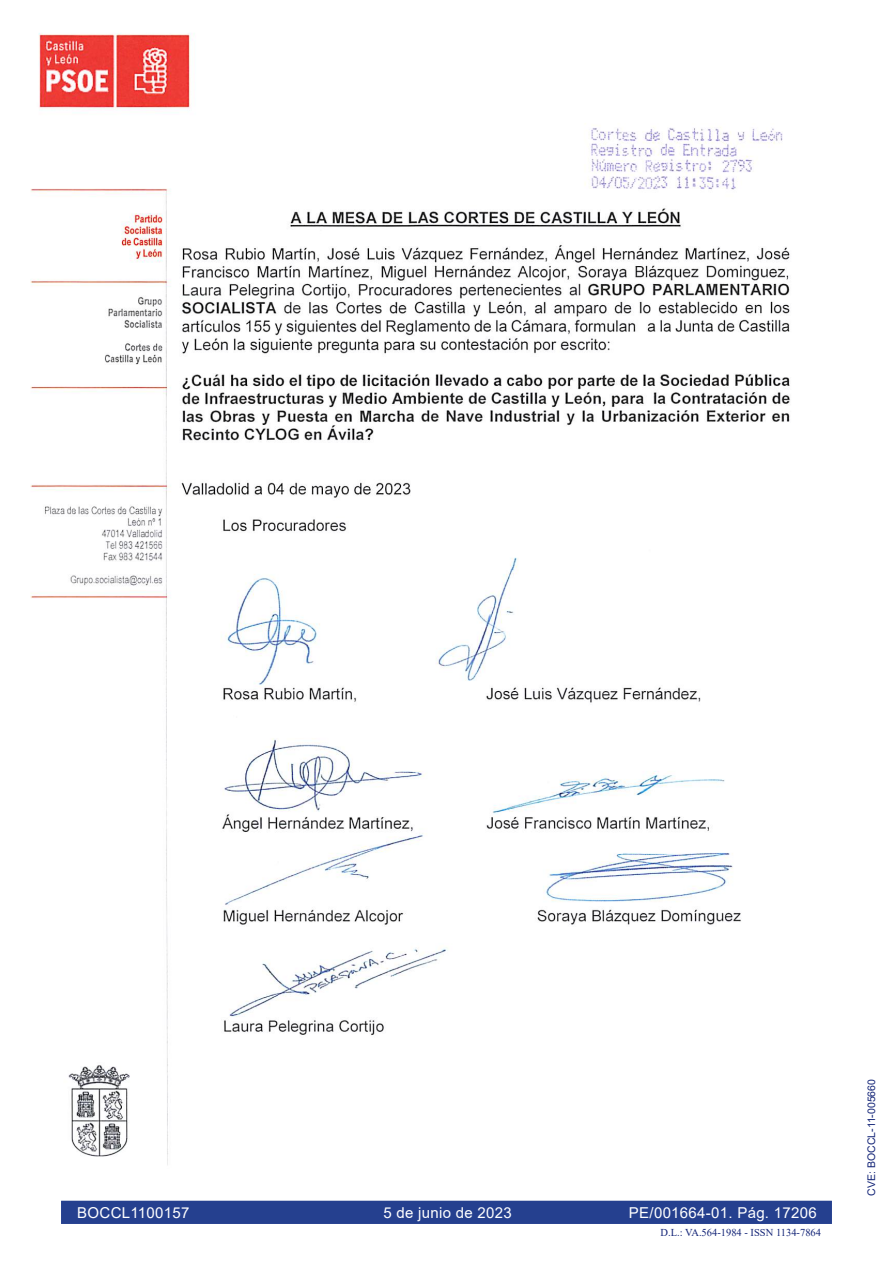
<style>
.page{position:relative;width:893px;height:1263px;background:#fff}
.page>*{position:absolute;margin:0;border:0;box-sizing:border-box;transform-origin:0 0}
.E_CVE{font:15px "Arial";letter-spacing:.02em;color:#fff}
.t1{font:10.5px "Times New Roman";color:#132477}
.t2{font:10.5px "Arial";color:#132477}
</style>
<div class="page">
<div style="left:60px;top:1200px;width:773px;height:25px;background:#25408f"></div>
<div style="left:60px;top:1199px;width:773px;height:26px;border:2px solid #fff"></div>
<img style="left:30px;top:33px;width:803px;height:1167px">
<p class="E_CVE" style="left:77px;top:1202px;width:114px">BOCCL1100157</p>
<p class="E_CVE" style="left:383px;top:1202px;width:130px">5 de junio de 2023</p>
<p class="E_CVE" style="left:629px;top:1202px;width:189px">PE/001664-01. Pág. 17206</p>
<p class="t1" style="left:661px;top:1225px;width:162px">D.L.: VA.564-1984 - ISSN 1134-7864</p>
<p class="t2" style="left:864px;top:1195px;width:118px;rotate:-90deg">CVE: BOCCL-11-005660</p>
</div>
